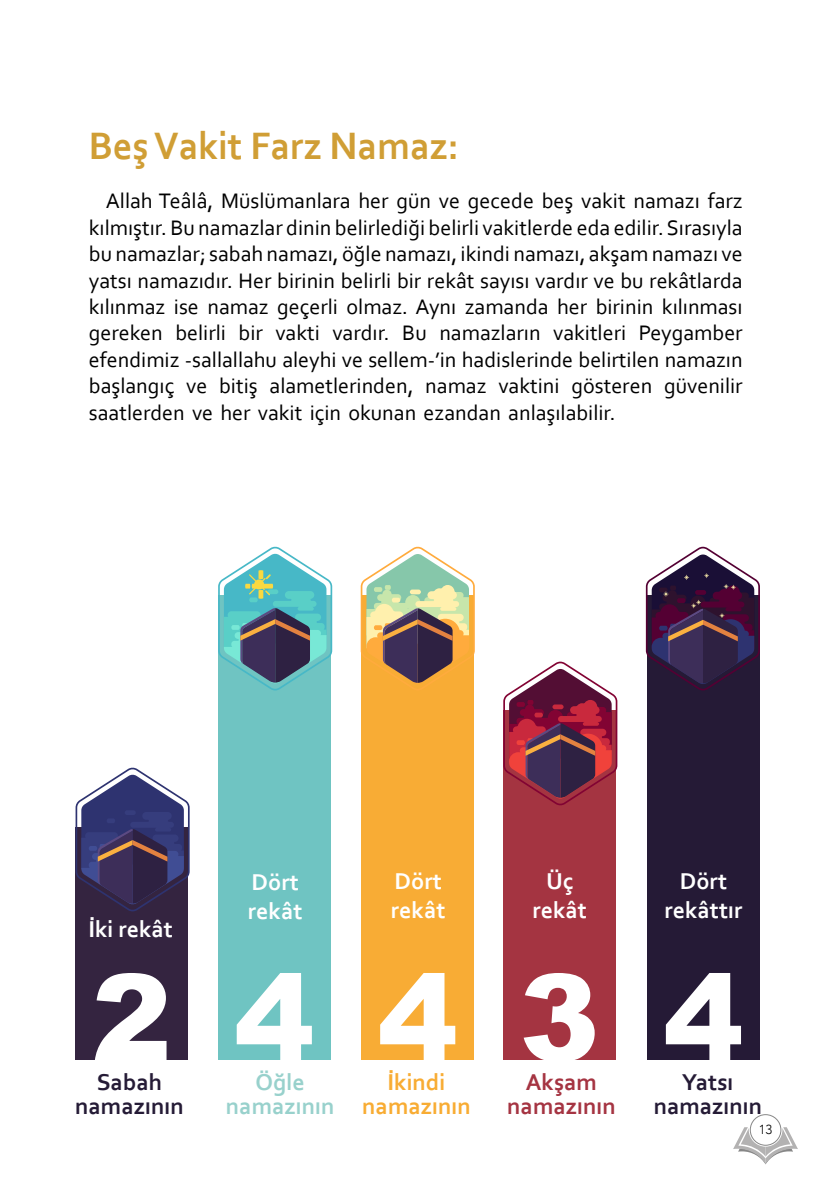
<style>
.page{position:relative;width:840px;height:1191px;background:#fff}
.page>*{position:absolute;margin:0;border:0;box-sizing:border-box;transform-origin:0 0}
.t1{font:900 120px "Arial";color:#fff}
.t2{font:700 40px "Corbel";color:#d09e35;scale:.96 1}
.t3{font:700 24px/28.8px "Corbel";color:#fff}
.t4{font:700 24px/24px "Corbel";color:#251b36;text-align:center}
.t5{font:700 24px/24px "Corbel";color:#f8ac33;text-align:center}
.t6{font:700 24px "Corbel";color:#a53442}
.t7{font:700 24px/24px "Corbel";color:#98d1cc;text-align:center}
.t8{font:22px/26.4px "Corbel";color:#000;text-align:justify}
.t9{font:300 13.2px "Avenir";color:#000}
</style>
<div class="page">
<div style="left:75px;top:827px;width:113px;height:232px;background:#342440"></div>
<svg style="left:75px;top:767px;width:114px;height:144px"></svg>
<div style="left:218px;top:594px;width:112px;height:465px;background:#6fc4c2"></div>
<svg style="left:218px;top:546px;width:114px;height:144px"></svg>
<div style="left:361px;top:594px;width:112px;height:465px;background:#f8ac35"></div>
<svg style="left:360px;top:546px;width:114px;height:144px"></svg>
<div style="left:647px;top:594px;width:112px;height:465px;background:#251a36"></div>
<svg style="left:645px;top:547px;width:114px;height:144px"></svg>
<div style="left:503px;top:709px;width:112px;height:350px;background:#a43441"></div>
<svg style="left:503px;top:661px;width:114px;height:145px"></svg>
<svg style="left:733px;top:1127px;width:64px;height:37px"></svg>
<div style="left:749px;top:1114px;width:31px;height:31px;background:#fff;border-radius:50%"></div>
<div style="left:749px;top:1114px;width:31px;height:31px;border:1px solid #878787;border-radius:50%"></div>
<h2 class="t2" style="left:89px;top:121px;width:387px">Beş Vakit Farz Namaz:</h2>
<p class="t8" style="left:89px;top:187px;width:655px;text-indent:17px">Allah Teâlâ, Müslümanlara her gün ve gecede beş vakit namazı farz kılmıştır. Bu namazlar dinin belirlediği belirli vakitlerde eda edilir. Sırasıyla bu namazlar; sabah namazı, öğle namazı, ikindi namazı, akşam namazı ve yatsı namazıdır. Her birinin belirli bir rekât sayısı vardır ve bu rekâtlarda kılınmaz ise namaz geçerli olmaz. Aynı zamanda her birinin kılınması gereken belirli bir vakti vardır. Bu namazların vakitleri Peygamber efendimiz -sallallahu aleyhi ve sellem-’in hadislerinde belirtilen namazın başlangıç ve bitiş alametlerinden, namaz vaktini gösteren güvenilir saatlerden ve her vakit için okunan ezandan anlaşılabilir.</p>
<p class="t3" style="left:88px;top:913px;width:86px">İki rekât</p>
<h1 class="t1" style="left:92px;top:930px;width:82px">2</h1>
<p class="t4" style="left:75px;top:1069px;width:110px">Sabah namazının</p>
<p class="t3" style="left:248px;top:867px;width:56px">Dört rekât</p>
<h1 class="t1" style="left:234px;top:930px;width:82px">4</h1>
<p class="t7" style="left:226px;top:1069px;width:110px">Öğle namazının</p>
<p class="t3" style="left:390px;top:866px;width:56px">Dört rekât</p>
<p class="t3" style="left:532px;top:866px;width:56px;text-align:center">Üç rekât</p>
<p class="t3" style="left:664px;top:866px;width:80px;text-align:center">Dört rekâttır</p>
<h1 class="t1" style="left:377px;top:930px;width:82px">4</h1>
<p class="t5" style="left:362px;top:1069px;width:110px">İkindi namazının</p>
<p class="t6" style="left:525px;top:1067px;width:73px">Akşam</p>
<h1 class="t1" style="left:519px;top:930px;width:82px">3</h1>
<p class="t6" style="left:507px;top:1091px;width:110px">namazının</p>
<h1 class="t1" style="left:663px;top:930px;width:82px">4</h1>
<p class="t4" style="left:653px;top:1069px;width:110px">Yatsı namazının</p>
<p class="t9" style="left:758px;top:1121px;width:15px">13</p>
</div>
